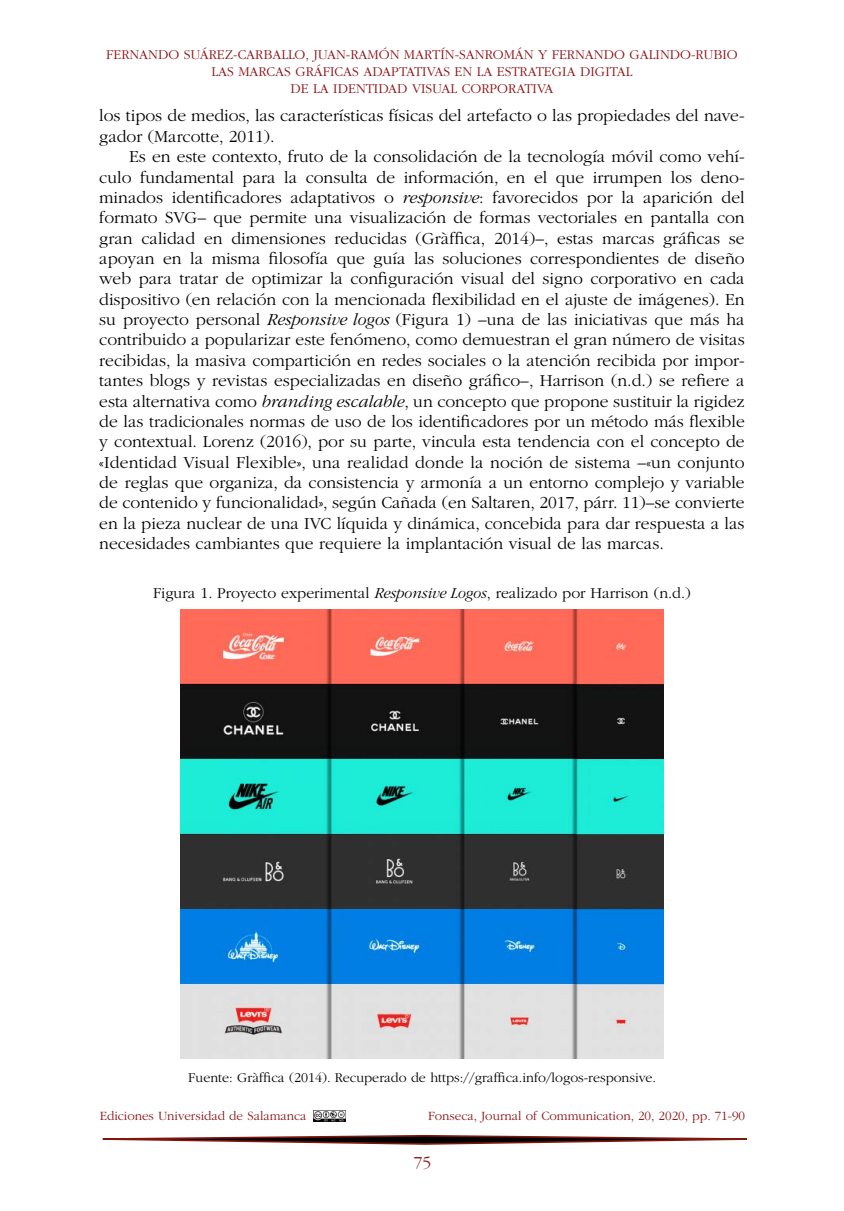
<style>
.page{position:relative;width:844px;height:1211px;background:#fff}
.page>*{position:absolute;margin:0;border:0;box-sizing:border-box;transform-origin:0 0}
.t1{font:300 17.5px/20.3px "ITC Garamond Std";color:#000}
.t2{font:300 17.5px "ITC Garamond Std";color:#8e1215}
.t3{font:300 15.75px "ITC Garamond Std";color:#000}
.t4{font:300 14px/16.6px "ITC Garamond Std";color:#8e1215;text-align:center}
.t5{font:300 14px "ITC Garamond Std";color:#000}
.t6{font:300 13.12px "ITC Garamond Std";color:#8e1215}
.s1{font-style:italic}
</style>
<div class="page">
<svg style="left:102px;top:1135px;width:644px;height:8px"></svg>
<img style="left:313px;top:1110px;width:33px;height:11px">
<img style="left:180px;top:609px;width:483px;height:449px">
<p class="t4" style="left:106px;top:47px;width:633px">FERNANDO SUÁREZ-CARBALLO, JUAN-RAMÓN MARTÍN-SANROMÁN Y FERNANDO GALINDO-RUBIO<br>LAS MARCAS GRÁFICAS ADAPTATIVAS EN LA ESTRATEGIA DIGITAL<br>DE LA IDENTIDAD VISUAL CORPORATIVA</p>
<p class="t1" style="left:99px;top:106px;width:646px">los tipos de medios, las características físicas del artefacto o las propiedades del nave&shy;gador (Marcotte, 2011).</p>
<p class="t1" style="left:99px;top:147px;width:646px;text-align:justify;text-indent:30px">Es en este contexto, fruto de la consolidación de la tecnología móvil como vehí&shy;culo fundamental para la consulta de información, en el que irrumpen los deno&shy;minados identificadores adaptativos o <span class="s1">responsive</span>: favorecidos por la aparición del formato SVG– que permite una visualización de formas vectoriales en pantalla con gran calidad en dimensiones reducidas (Gràffica, 2014)–, estas marcas gráficas se apoyan en la misma filosofía que guía las soluciones correspondientes de diseño web para tratar de optimizar la configuración visual del signo corporativo en cada dispositivo (en relación con la mencionada flexibilidad en el ajuste de imágenes). En su proyecto personal <span class="s1">Responsive logos</span> (Figura 1) –una de las iniciativas que más ha contribuido a popularizar este fenómeno, como demuestran el gran número de visitas recibidas, la masiva compartición en redes sociales o la atención recibida por impor&shy;tantes blogs y revistas especializadas en diseño gráfico–, Harrison (n.d.) se refiere a esta alternativa como <span class="s1">branding escalable</span>, un concepto que propone sustituir la rigidez de las tradicionales normas de uso de los identificadores por un método más flexible y contextual. Lorenz (2016), por su parte, vincula esta tendencia con el concepto de «Identidad Visual Flexible», una realidad donde la noción de sistema –«un conjunto de reglas que organiza, da consistencia y armonía a un entorno complejo y variable de contenido y funcionalidad», según Cañada (en Saltaren, 2017, párr. 11)–se convierte en la pieza nuclear de una IVC líquida y dinámica, concebida para dar respuesta a las necesidades cambiantes que requiere la implantación visual de las marcas.</p>
<p class="t3" style="left:153px;top:584px;width:539px">Figura 1. Proyecto experimental <span class="s1">Responsive Logos</span>, realizado por Harrison (n.d.)</p>
<p class="t5" style="left:188px;top:1070px;width:469px">Fuente: Gràffica (2014). Recuperado de https://graffica.info/logos-responsive.</p>
<p class="t6" style="left:100px;top:1108px;width:208px">Ediciones Universidad de Salamanca</p>
<p class="t6" style="left:428px;top:1108px;width:318px">Fonseca, Journal of Communication, 20, 2020, pp. 71-90</p>
<p class="t2" style="left:413px;top:1152px;width:19px">75</p>
</div>
